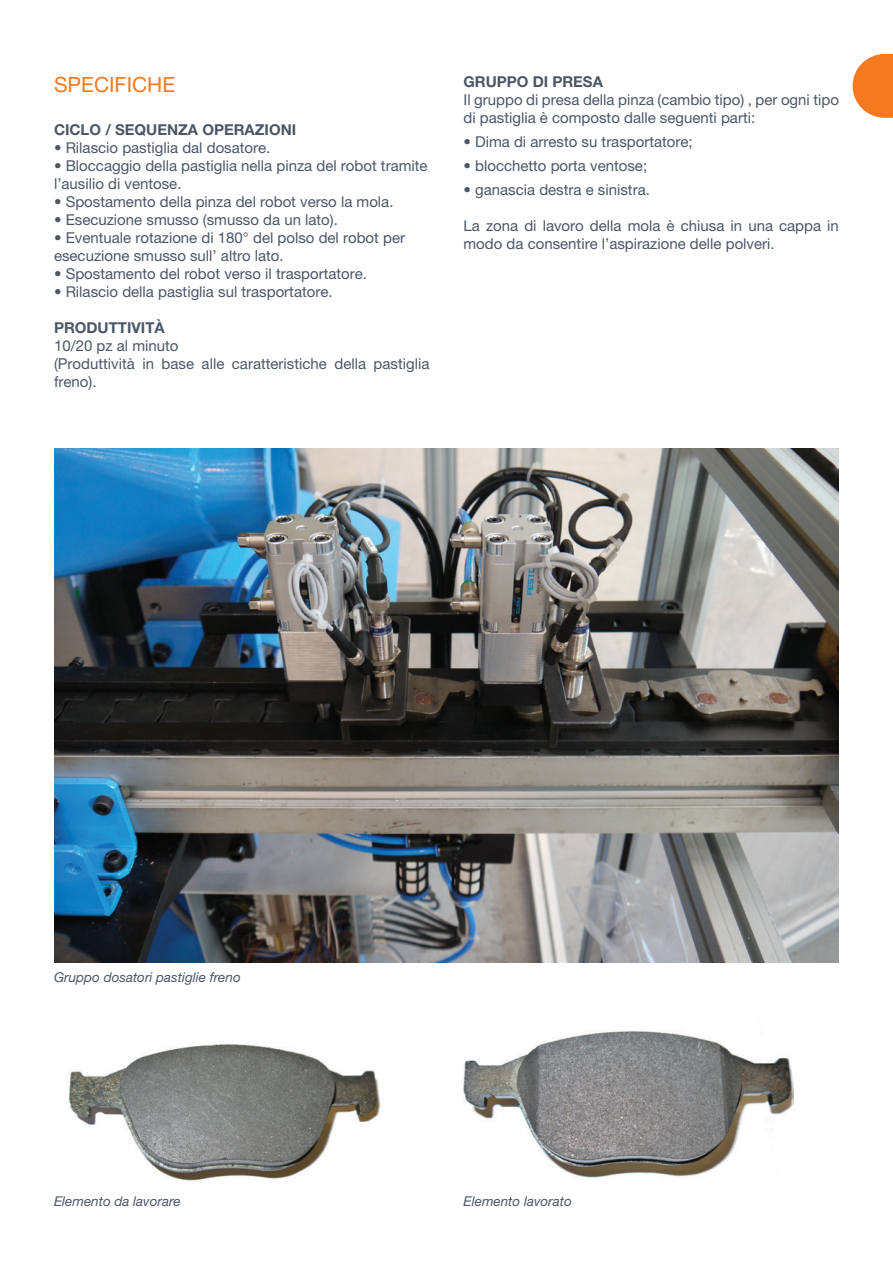
<style>
.page{position:relative;width:893px;height:1263px;background:#fff}
.page>*{position:absolute;margin:0;border:0;box-sizing:border-box;transform-origin:0 0}
.t1{font:21px "Helvetica Neue LT Pro";color:#f47921}
.t2{font:15px/18px "Helvetica Neue LT Pro";color:#4b5767}
.t3{font:700 15px "Helvetica Neue LT Pro";color:#4b5767}
.t4{font:italic 13.5px "Helvetica Neue LT Pro";color:#4b5767}
</style>
<div class="page">
<svg style="left:853px;top:54px;width:40px;height:64px"></svg>
<img style="left:55px;top:448px;width:784px;height:515px">
<img style="left:69px;top:1044px;width:312px;height:137px">
<img style="left:463px;top:1030px;width:330px;height:148px">
<p class="t1" style="left:54px;top:72px;width:123px">SPECIFICHE</p>
<p class="t3" style="left:54px;top:120px;width:244px">CICLO / SEQUENZA OPERAZIONI</p>
<p class="t2" style="left:54px;top:138px;width:218px">• Rilascio pastiglia dal dosatore.</p>
<p class="t2" style="left:54px;top:156px;width:375px">• Bloccaggio della pastiglia nella pinza del robot tramite l’ausilio di ventose.</p>
<p class="t2" style="left:54px;top:192px;width:341px">• Spostamento della pinza del robot verso la mola.</p>
<p class="t2" style="left:54px;top:210px;width:285px">• Esecuzione smusso (smusso da un lato).</p>
<p class="t2" style="left:54px;top:228px;width:353px">• Eventuale rotazione di 180° del polso del robot per esecuzione smusso sull’ altro lato.</p>
<p class="t2" style="left:54px;top:264px;width:315px">• Spostamento del robot verso il trasportatore.</p>
<p class="t2" style="left:54px;top:282px;width:280px">• Rilascio della pastiglia sul trasportatore.</p>
<p class="t3" style="left:54px;top:318px;width:112px">PRODUTTIVITÀ</p>
<p class="t2" style="left:54px;top:336px;width:126px">10/20 pz al minuto</p>
<p class="t2" style="left:54px;top:354px;width:377px">(Produttività in base alle caratteristiche della pastiglia freno).</p>
<p class="t3" style="left:463px;top:73px;width:141px">GRUPPO DI PRESA</p>
<p class="t2" style="left:463px;top:91px;width:377px">Il gruppo di presa della pinza (cambio tipo) , per ogni tipo di pastiglia è composto dalle seguenti parti:</p>
<p class="t2" style="left:463px;top:133px;width:231px">• Dima di arresto su trasportatore;</p>
<p class="t2" style="left:463px;top:157px;width:185px">• blocchetto porta ventose;</p>
<p class="t2" style="left:463px;top:181px;width:188px">• ganascia destra e sinistra.</p>
<p class="t2" style="left:463px;top:217px;width:377px">La zona di lavoro della mola è chiusa in una cappa in modo da consentire l’aspirazione delle polveri.</p>
<p class="t4" style="left:54px;top:969px;width:188px">Gruppo dosatori pastiglie freno</p>
<p class="t4" style="left:54px;top:1193px;width:128px">Elemento da lavorare</p>
<p class="t4" style="left:463px;top:1193px;width:110px">Elemento lavorato</p>
</div>
